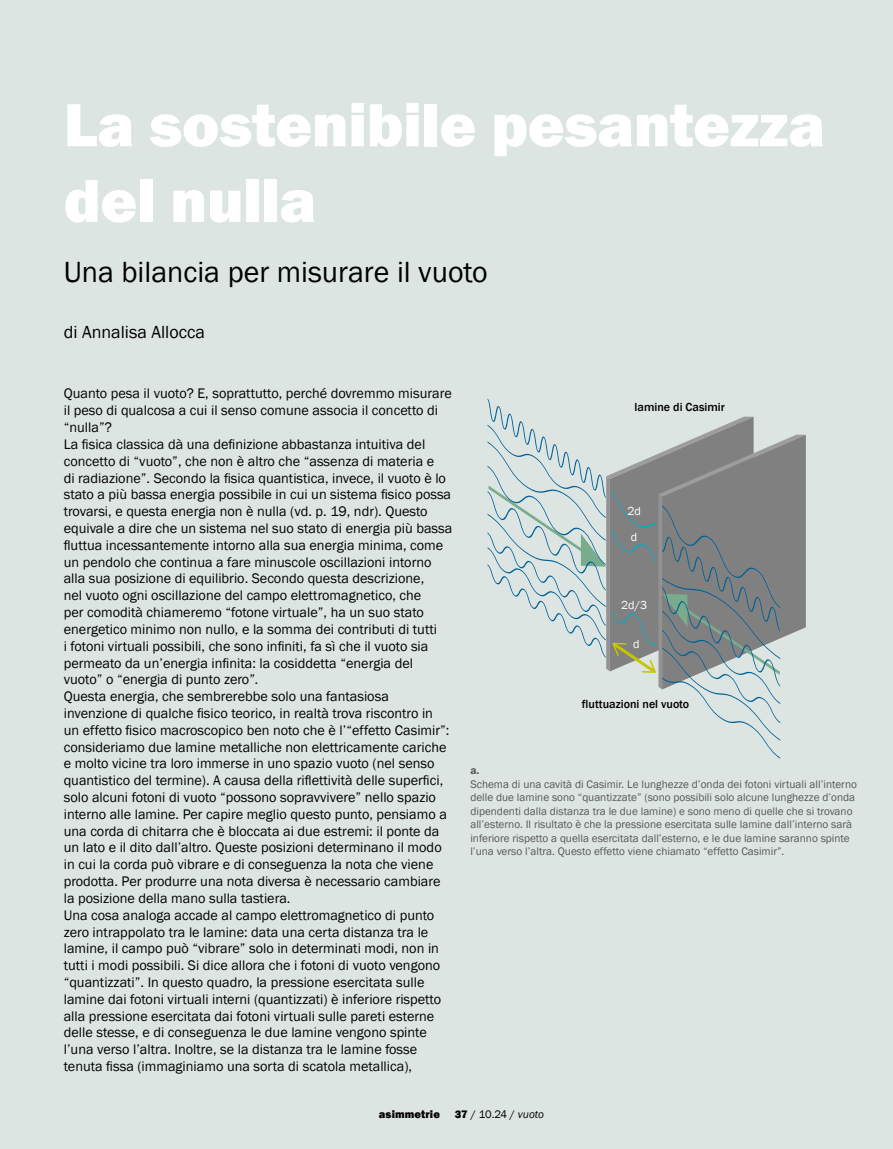
<style>
.page{position:relative;width:893px;height:1149px;background:#fff}
.page>*{position:absolute;margin:0;border:0;box-sizing:border-box;transform-origin:0 0}
.t1{font:800 63px/75.6px "Franklin Gothic";letter-spacing:-.005em;color:#fff}
.t2{font:30px "Franklin Gothic";color:#000}
.t3{font:18px "Franklin Gothic";color:#000}
.t4{font:14.25px/16.8px "Franklin Gothic";color:#000}
.t5{font:500 12px "Franklin Gothic";color:#000}
.t6{font:12px/26px "Franklin Gothic";color:#fff}
.t7{font:11.25px/13.5px "Franklin Gothic";color:#575756}
.t8{font:11.25px "Franklin Gothic";color:#000}
.t9{font:800 11.25px "Franklin Gothic";letter-spacing:.01em;color:#000}
.t10{font:600 11.25px "Franklin Gothic";color:#575756}
.s1{font-style:italic}
.s2{font-weight:800}
</style>
<div class="page">
<div style="left:0;top:0;width:893px;height:1148px;background:#dde5e2"></div>
<svg style="left:487px;top:398px;width:319px;height:360px"></svg>
<h1 class="t1" style="left:64px;top:87px;width:763px">La sostenibile pesantezza del nulla</h1>
<h2 class="t2" style="left:64px;top:253px;width:425px">Una bilancia per misurare il vuoto</h2>
<p class="t3" style="left:64px;top:320px;width:143px">di Annalisa Allocca</p>
<p class="t4" style="left:64px;top:385px;width:390px">Quanto pesa il vuoto? E, soprattutto, perché dovremmo misurare il peso di qualcosa a cui il senso comune associa il concetto di “nulla”?<br>La fisica classica dà una definizione abbastanza intuitiva del concetto di “vuoto”, che non è altro che “assenza di materia e<br>di radiazione”. Secondo la fisica quantistica, invece, il vuoto è lo stato a più bassa energia possibile in cui un sistema fisico possa trovarsi, e questa energia non è nulla (vd. p. 19, ndr). Questo equivale a dire che un sistema nel suo stato di energia più bassa fluttua incessantemente intorno alla sua energia minima, come un pendolo che continua a fare minuscole oscillazioni intorno alla sua posizione di equilibrio. Secondo questa descrizione,<br>nel vuoto ogni oscillazione del campo elettromagnetico, che<br>per comodità chiameremo “fotone virtuale”, ha un suo stato energetico minimo non nullo, e la somma dei contributi di tutti<br>i fotoni virtuali possibili, che sono infiniti, fa sì che il vuoto sia permeato da un’energia infinita: la cosiddetta “energia del vuoto” o “energia di punto zero”<span class="s1">.<br></span>Questa energia, che sembrerebbe solo una fantasiosa invenzione di qualche fisico teorico, in realtà trova riscontro in<br>un effetto fisico macroscopico ben noto che è l’“effetto Casimir”: consideriamo due lamine metalliche non elettricamente cariche e molto vicine tra loro immerse in uno spazio vuoto (nel senso quantistico del termine). A causa della riflettività delle superfici, solo alcuni fotoni di vuoto “possono sopravvivere” nello spazio interno alle lamine. Per capire meglio questo punto, pensiamo a una corda di chitarra che è bloccata ai due estremi: il ponte da un lato e il dito dall’altro. Queste posizioni determinano il modo in cui la corda può vibrare e di conseguenza la nota che viene prodotta. Per produrre una nota diversa è necessario cambiare la posizione della mano sulla tastiera.<br>Una cosa analoga accade al campo elettromagnetico di punto zero intrappolato tra le lamine: data una certa distanza tra le lamine, il campo può “vibrare” solo in determinati modi, non in tutti i modi possibili. Si dice allora che i fotoni di vuoto vengono “quantizzati”. In questo quadro, la pressione esercitata sulle lamine dai fotoni virtuali interni (quantizzati) è inferiore rispetto alla pressione esercitata dai fotoni virtuali sulle pareti esterne delle stesse, e di conseguenza le due lamine vengono spinte l’una verso l’altra. Inoltre, se la distanza tra le lamine fosse tenuta fissa (immaginiamo una sorta di scatola metallica),</p>
<p class="t9" style="left:379px;top:1106px;width:63px">asimmetrie</p>
<p class="t8" style="left:455px;top:1106px;width:91px"><span class="s2">37</span> / 10.24 / <span class="s1">vuoto</span></p>
<p class="t5" style="left:635px;top:400px;width:92px">lamine di Casimir</p>
<p class="t6" style="left:627px;top:498px;width:15px">2d d</p>
<p class="t6" style="left:621px;top:592px;width:27px">2d/3</p>
<p class="t6" style="left:633px;top:631px;width:8px">d</p>
<p class="t5" style="left:582px;top:696px;width:109px">fluttuazioni nel vuoto</p>
<p class="t10" style="left:470px;top:763px;width:10px">a.</p>
<p class="t7" style="left:470px;top:777px;width:388px">Schema di una cavità di Casimir. Le lunghezze d’onda dei fotoni virtuali all’interno delle due lamine sono “quantizzate” (sono possibili solo alcune lunghezze d’onda dipendenti dalla distanza tra le due lamine) e sono meno di quelle che si trovano all’esterno. Il risultato è che la pressione esercitata sulle lamine dall’interno sarà inferiore rispetto a quella esercitata dall’esterno, e le due lamine saranno spinte l’una verso l’altra. Questo effetto viene chiamato “effetto Casimir”.</p>
</div>
